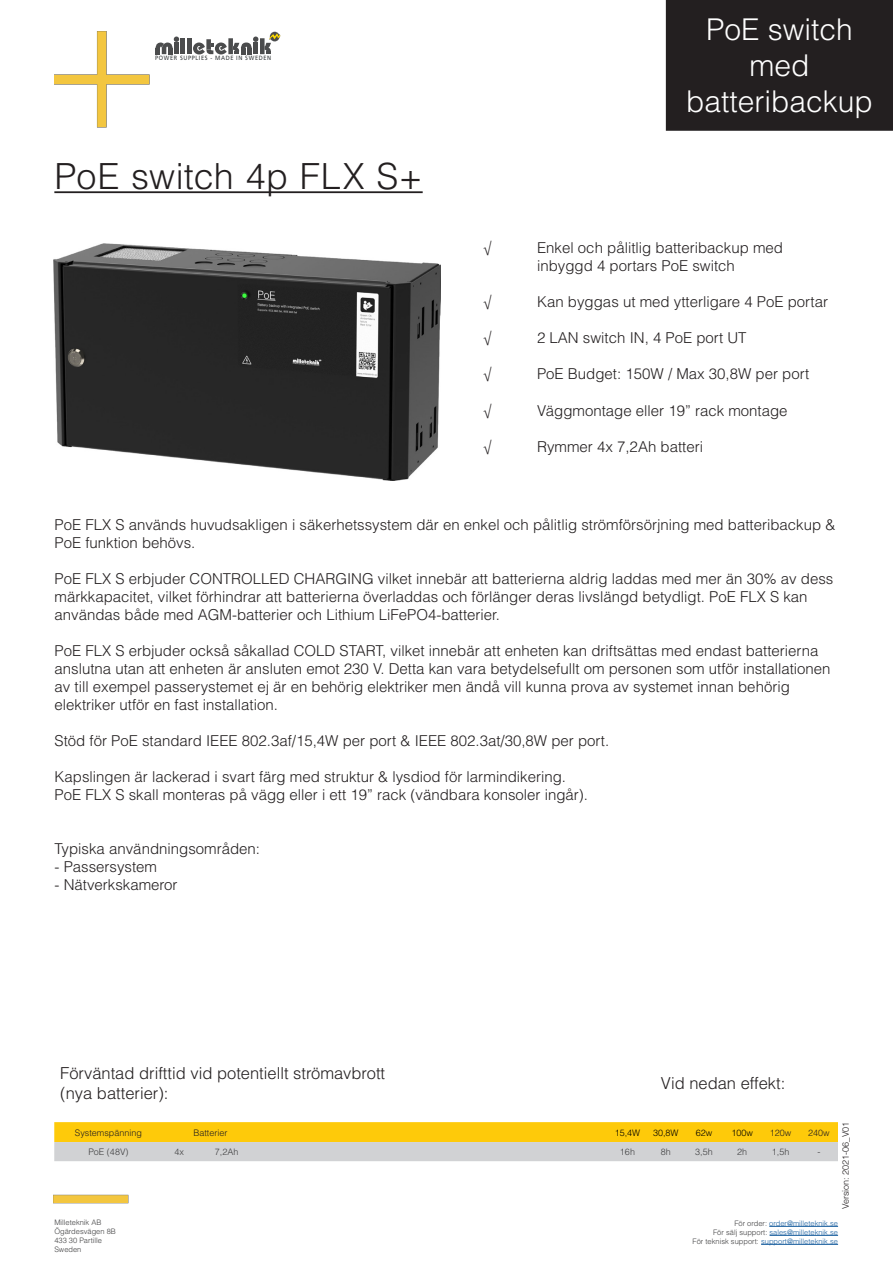
<style>
.page{position:relative;width:893px;height:1263px;background:#fff}
.page>*{position:absolute;margin:0;border:0;box-sizing:border-box;transform-origin:0 0}
.Underrubrik{font:300 36px "Helvetica LT Std";letter-spacing:.01em;color:#231f20}
.t1{font:300 30px "Helvetica LT Std";color:#fff}
.t2{font:300 16.5px "Helvetica LT Std";color:#231f20}
.t3{font:300 15px/18px "Helvetica LT Std";color:#231f20}
.t4{font:300 9px "Helvetica LT Std";color:#231f20}
.t5{font:300 9px "Helvetica LT Std";color:#3e3e3f}
.t6{font:300 9px "Helvetica LT Std";color:#000}
.t7{font:300 7.5px "Helvetica LT Std";color:#175d9e}
.t8{font:300 7.5px "Helvetica LT Std";color:#3e3e3f}
.t9{font:6.15px "Frutiger LT";letter-spacing:.11em;color:#34383a;scale:.91 1}
.s1{color:#3e3e3f}
</style>
<div class="page">
<div style="left:667px;top:1px;width:225px;height:129px;background:#231f20"></div>
<div style="left:666px;top:0;width:227px;height:131px;border:2px solid #231f20"></div>
<hr style="left:54px;top:191px;width:369px;height:2px;background:#231f20">
<img style="left:54px;top:31px;width:96px;height:97px">
<div style="left:119px;top:34px;width:108px;height:27px;background:#fff"></div>
<hr style="left:181px;top:38px;width:4px;height:16px;background:#4b4c4d">
<hr style="left:187px;top:38px;width:4px;height:16px;background:#4b4c4d">
<svg style="left:155px;top:37px;width:24px;height:17px"></svg>
<svg style="left:193px;top:32px;width:87px;height:22px"></svg>
<img style="left:54px;top:1194px;width:75px;height:10px">
<hr style="left:769px;top:1226px;width:69px;height:1px;background:#175d9e">
<hr style="left:769px;top:1235px;width:69px;height:1px;background:#175d9e">
<hr style="left:761px;top:1244px;width:77px;height:1px;background:#175d9e">
<svg style="left:54px;top:1122px;width:784px;height:39px;background:#e8ce6d"></svg>
<img style="left:54px;top:243px;width:387px;height:237px">
<p class="t9" style="left:155px;top:54px;width:129px">POWER SUPPLIES - MADE IN SWEDEN</p>
<p class="Underrubrik" style="left:54px;top:153px;width:370px">PoE switch 4p FLX S+</p>
<p class="t1" style="left:706px;top:11px;width:148px">PoE switch</p>
<p class="t1" style="left:749px;top:47px;width:61px">med</p>
<p class="t1" style="left:686px;top:83px;width:188px">batteribackup</p>
<p class="t3" style="left:483px;top:239px;width:10px">√</p>
<p class="t3" style="left:537px;top:239px;width:247px">Enkel och pålitlig batteribackup med inbyggd 4 portars PoE switch</p>
<p class="t3" style="left:483px;top:293px;width:10px">√</p>
<p class="t3" style="left:537px;top:293px;width:292px">Kan byggas ut med ytterligare 4 PoE portar</p>
<p class="t3" style="left:483px;top:329px;width:10px">√</p>
<p class="t3" style="left:537px;top:329px;width:211px">2 LAN switch IN, 4 PoE port UT</p>
<p class="t3" style="left:483px;top:365px;width:10px">√</p>
<p class="t3" style="left:537px;top:365px;width:274px">PoE Budget: 150W / Max 30,8W per port</p>
<p class="t3" style="left:483px;top:401px;width:10px">√</p>
<p class="t3" style="left:537px;top:401px;width:252px">Väggmontage eller 19” rack montage</p>
<p class="t3" style="left:483px;top:437px;width:10px">√</p>
<p class="t3" style="left:537px;top:437px;width:167px">Rymmer 4x 7,2Ah batteri</p>
<p class="t3" style="left:55px;top:515px;width:782px">PoE FLX S används huvudsakligen i säkerhetssystem där en enkel och pålitlig strömförsörjning med batteribackup &amp;<br>PoE funktion behövs.</p>
<p class="t3" style="left:55px;top:569px;width:780px">PoE FLX S erbjuder CONTROLLED CHARGING vilket innebär att batterierna aldrig laddas med mer än 30% av dess märkkapacitet, vilket förhindrar att batterierna överladdas och förlänger deras livslängd betydligt. PoE FLX S kan användas både med AGM-batterier och Lithium LiFePO4-batterier.</p>
<p class="t3" style="left:55px;top:641px;width:765px">PoE FLX S erbjuder också såkallad COLD START, vilket innebär att enheten kan driftsättas med endast batterierna</p>
<p class="t3" style="left:55px;top:659px;width:777px">anslutna utan att enheten är ansluten emot 230 V. Detta kan vara betydelsefullt om personen som utför installationen av till exempel passerystemet ej är en behörig elektriker men ändå vill kunna prova av systemet innan behörig</p>
<p class="t3" style="left:55px;top:695px;width:225px">elektriker utför en fast installation.</p>
<p class="t3" style="left:55px;top:731px;width:556px">Stöd för PoE standard IEEE 802.3af/15,4W per port &amp; IEEE 802.3at/30,8W per port.</p>
<p class="t3" style="left:55px;top:767px;width:513px">Kapslingen är lackerad i svart färg med struktur &amp; lysdiod för larmindikering.</p>
<p class="t3" style="left:55px;top:785px;width:535px">PoE FLX S skall monteras på vägg eller i ett 19” rack (vändbara konsoler ingår).</p>
<p class="t3" style="left:55px;top:839px;width:207px">Typiska användningsområden:</p>
<p class="t3" style="left:55px;top:857px;width:104px">- Passersystem</p>
<p class="t3" style="left:55px;top:875px;width:125px">- Nätverkskameror</p>
<p class="t2" style="left:60px;top:1063px;width:326px">Förväntad drifttid vid potentiellt strömavbrott</p>
<p class="t2" style="left:60px;top:1083px;width:110px">(nya batterier):</p>
<p class="t2" style="left:661px;top:1073px;width:126px">Vid nedan effekt:</p>
<p class="t4" style="left:75px;top:1127px;width:69px">Systemspänning</p>
<p class="t4" style="left:193px;top:1127px;width:36px">Batterier</p>
<p class="t6" style="left:615px;top:1127px;width:27px">15,4W</p>
<p class="t6" style="left:653px;top:1127px;width:27px">30,8W</p>
<p class="t6" style="left:696px;top:1127px;width:18px">62w</p>
<p class="t6" style="left:731px;top:1127px;width:23px">100w</p>
<p class="t4" style="left:770px;top:1127px;width:23px">120w</p>
<p class="t4" style="left:808px;top:1127px;width:23px">240w</p>
<p class="t5" style="left:88px;top:1146px;width:42px">PoE (48V)</p>
<p class="t5" style="left:174px;top:1146px;width:11px">4x</p>
<p class="t5" style="left:215px;top:1146px;width:25px">7,2Ah</p>
<p class="t5" style="left:620px;top:1146px;width:17px">16h</p>
<p class="t5" style="left:661px;top:1146px;width:12px">8h</p>
<p class="t5" style="left:695px;top:1146px;width:19px">3,5h</p>
<p class="t5" style="left:737px;top:1146px;width:12px">2h</p>
<p class="t5" style="left:772px;top:1146px;width:19px">1,5h</p>
<p class="t5" style="left:817px;top:1146px;width:4px">-</p>
<p class="t4" style="left:840px;top:1209px;width:89px;rotate:-90deg">Version: 2021-06_V01</p>
<p class="t8" style="left:54px;top:1218px;width:49px">Milleteknik AB</p>
<p class="t8" style="left:54px;top:1227px;width:63px">Ögärdesvägen 8B</p>
<p class="t8" style="left:54px;top:1236px;width:49px">433 30 Partille</p>
<p class="t8" style="left:54px;top:1245px;width:29px">Sweden</p>
<p class="t7" style="left:734px;top:1218px;width:105px"><span class="s1">För order:</span> order@milleteknik.se</p>
<p class="t7" style="left:713px;top:1227px;width:126px"><span class="s1">För sälj support:</span> sales@milleteknik.se</p>
<p class="t7" style="left:693px;top:1236px;width:147px"><span class="s1">För teknisk support:</span> support@milleteknik.se</p>
</div>
